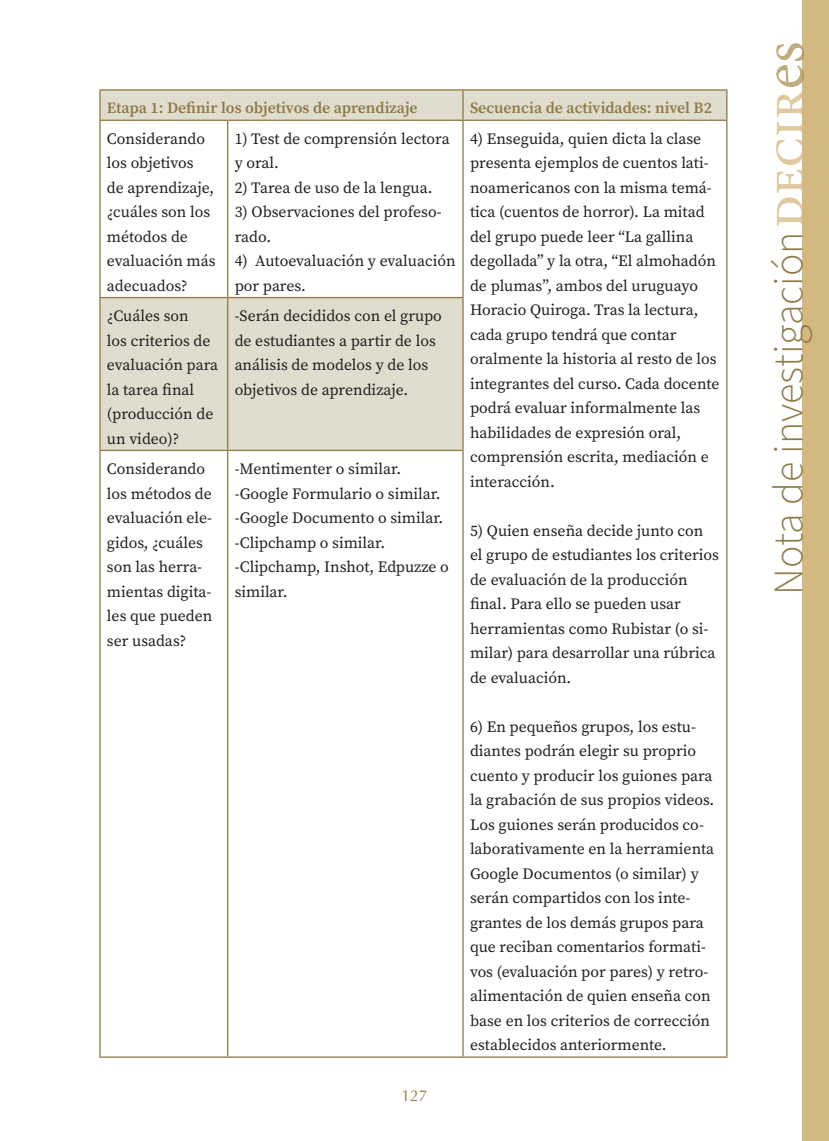
<style>
.page{position:relative;width:829px;height:1141px;background:#fff}
.page>*{position:absolute;margin:0;border:0;box-sizing:border-box;transform-origin:0 0}
.t1{font:300 42px "Source Sans Pro";color:#8f7b4a}
.t2{font:15.75px/24.5px "Source Serif Pro";color:#231f20}
.t3{font:600 15.75px "Source Serif Pro";color:#8f7b4a}
.t4{font:15.75px "Optima";color:#8f7b4a}
</style>
<div class="page">
<svg style="left:101px;top:91px;width:625px;height:359px"></svg>
<hr style="left:99px;top:121px;width:2px;height:176px;background:#8f7b4a">
<hr style="left:227px;top:121px;width:1px;height:176px;background:#8f7b4a">
<hr style="left:462px;top:121px;width:1px;height:176px;background:#8f7b4a">
<hr style="left:726px;top:121px;width:1px;height:177px;background:#8f7b4a">
<hr style="left:726px;top:298px;width:1px;height:152px;background:#8f7b4a">
<hr style="left:726px;top:450px;width:1px;height:606px;background:#8f7b4a">
<hr style="left:99px;top:297px;width:129px;height:1px;background:#8f7b4a">
<hr style="left:99px;top:298px;width:2px;height:152px;background:#8f7b4a">
<hr style="left:228px;top:297px;width:235px;height:1px;background:#8f7b4a">
<hr style="left:227px;top:298px;width:1px;height:152px;background:#8f7b4a">
<hr style="left:462px;top:298px;width:1px;height:152px;background:#8f7b4a">
<hr style="left:99px;top:450px;width:129px;height:1px;background:#8f7b4a">
<hr style="left:99px;top:451px;width:2px;height:605px;background:#8f7b4a">
<hr style="left:228px;top:450px;width:235px;height:1px;background:#8f7b4a">
<hr style="left:227px;top:451px;width:1px;height:605px;background:#8f7b4a">
<hr style="left:462px;top:451px;width:1px;height:605px;background:#8f7b4a">
<hr style="left:99px;top:89px;width:129px;height:2px;background:#8f7b4a">
<hr style="left:99px;top:91px;width:2px;height:29px;background:#8f7b4a">
<hr style="left:228px;top:89px;width:235px;height:2px;background:#8f7b4a">
<hr style="left:463px;top:89px;width:264px;height:2px;background:#8f7b4a">
<svg style="left:462px;top:91px;width:1px;height:29px"></svg>
<svg style="left:726px;top:91px;width:1px;height:29px"></svg>
<hr style="left:99px;top:120px;width:129px;height:1px;background:#8f7b4a">
<hr style="left:228px;top:120px;width:235px;height:1px;background:#8f7b4a">
<hr style="left:463px;top:120px;width:264px;height:1px;background:#8f7b4a">
<hr style="left:99px;top:1056px;width:129px;height:2px;background:#8f7b4a">
<hr style="left:228px;top:1056px;width:235px;height:2px;background:#8f7b4a">
<hr style="left:463px;top:1056px;width:264px;height:2px;background:#8f7b4a">
<div style="left:802px;top:0;width:26px;height:1141px;background:#d3b881"></div>
<svg style="left:776px;top:43px;width:28px;height:183px"></svg>
<p class="t3" style="left:107px;top:97px;width:312px">Etapa 1: Definir los objetivos de aprendizaje</p>
<p class="t3" style="left:470px;top:97px;width:243px">Secuencia de actividades: nivel B2</p>
<p class="t2" style="left:107px;top:126px;width:110px">Considerando los objetivos<br>de aprendizaje, ¿cuáles son los métodos de evaluación más adecuados?</p>
<p class="t2" style="left:235px;top:126px;width:216px">1) Test de comprensión lectora y oral.</p>
<p class="t2" style="left:470px;top:126px;width:251px">4) Enseguida, quien dicta la clase presenta ejemplos de cuentos lati&shy;noamericanos con la misma temá&shy;tica (cuentos de horror). La mitad del grupo puede leer “La gallina degollada” y la otra, “El almohadón de plumas”, ambos del uruguayo<br>Horacio Quiroga. Tras la lectura, cada grupo tendrá que contar oralmente la historia al resto de los integrantes del curso. Cada docente podrá evaluar informalmente las habilidades de expresión oral, comprensión escrita, mediación e interacción.</p>
<p class="t2" style="left:470px;top:518px;width:250px">5) Quien enseña decide junto con el grupo de estudiantes los criterios de evaluación de la producción final. Para ello se pueden usar herramientas como Rubistar (o si&shy;milar) para desarrollar una rúbrica de evaluación.</p>
<p class="t2" style="left:470px;top:714px;width:246px">6) En pequeños grupos, los estu&shy;diantes podrán elegir su proprio cuento y producir los guiones para la grabación de sus propios videos.<br>Los guiones serán producidos co&shy;laborativamente en la herramienta Google Documentos (o similar) y serán compartidos con los inte&shy;grantes de los demás grupos para que reciban comentarios formati&shy;vos (evaluación por pares) y retro&shy;alimentación de quien enseña con base en los criterios de corrección establecidos anteriormente.</p>
<p class="t2" style="left:235px;top:175px;width:199px">2) Tarea de uso de la lengua.</p>
<p class="t2" style="left:235px;top:200px;width:209px">3) Observaciones del profeso&shy;rado.</p>
<p class="t2" style="left:235px;top:249px;width:222px">4) Autoevaluación y evaluación por pares.</p>
<p class="t2" style="left:107px;top:304px;width:113px">¿Cuáles son<br>los criterios de evaluación para la tarea final (producción de un video)?</p>
<p class="t2" style="left:235px;top:304px;width:209px">-Serán decididos con el grupo de estudiantes a partir de los análisis de modelos y de los objetivos de aprendizaje.</p>
<p class="t2" style="left:107px;top:457px;width:107px">Considerando los métodos de evaluación ele&shy;gidos, ¿cuáles son las herra&shy;mientas digita&shy;les que pueden ser usadas?</p>
<p class="t2" style="left:235px;top:457px;width:216px">-Mentimenter o similar. -Google Formulario o similar. -Google Documento o similar. -Clipchamp o similar. -Clipchamp, Inshot, Edpuzze o similar.</p>
<p class="t4" style="left:401px;top:1087px;width:28px">127</p>
<h1 class="t1" style="left:760px;top:595px;width:365px;rotate:-90deg">Nota de investigación</h1>
</div>
